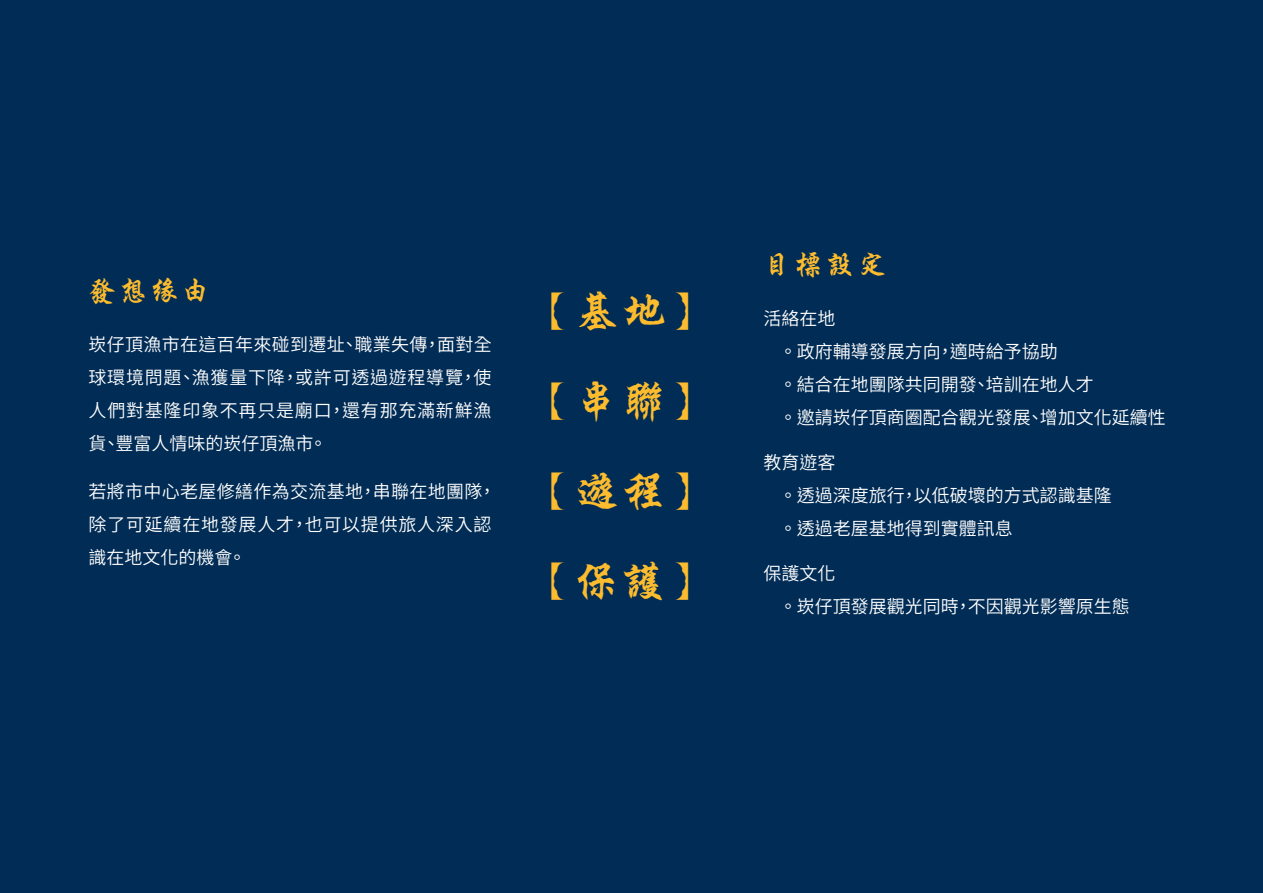
<style>
.page{position:relative;width:1263px;height:893px;background:#002c55}
.page>*{position:absolute;margin:0;border:0;box-sizing:border-box;transform-origin:0 0}
.t1{font:48px/90px "Singkaibei EG Bold Big 5";color:#fdbb2e;text-align:justify}
.t2{font:31.5px "Singkaibei EG Bold Big 5";color:#fdbb2e}
.t3{font:600 18px/33px "Noto Sans CJ Ktc";color:#fff}
.t4{font:600 18px/33px "Noto Sans CJ Ktc";letter-spacing:.02em;color:#fff}
</style>
<div class="page">
<h2 class="t2" style="left:86px;top:277px;width:127px">發想緣由</h2>
<p class="t3" style="left:89px;top:328px;width:405px;text-align:justify">崁仔頂漁市在這百年來碰到遷址、職業失傳，面對全球環境問題、漁獲量下降，或許可透過遊程導覽，使人們對基隆印象不再只是廟口，還有那充滿新鮮漁貨、豐富人情味的崁仔頂漁市。</p>
<p class="t4" style="left:89px;top:475px;width:409px">若將市中心老屋修繕作為交流基地，串聯在地團隊，除了可延續在地發展人才，也可以提供旅人深入認識在地文化的機會。</p>
<h1 class="t1" style="left:524px;top:268px;width:193px">【基地】【串聯】【遊程】【保護】</h1>
<h2 class="t2" style="left:761px;top:251px;width:127px">目標設定</h2>
<p class="t3" style="left:779px;top:303px;width:388px;text-indent:-16px">活絡在地<br>。 政府輔導發展方向，適時給予協助<br>。 結合在地團隊共同開發、培訓在地人才<br>。 邀請崁仔頂商圈配合觀光發展、增加文化延續性</p>
<p class="t3" style="left:779px;top:447px;width:334px;text-indent:-16px">教育遊客<br>。 透過深度旅行，以低破壞的方式認識基隆。 透過老屋基地得到實體訊息</p>
<p class="t3" style="left:779px;top:558px;width:352px;text-indent:-16px">保護文化<br>。 崁仔頂發展觀光同時，不因觀光影響原生態</p>
</div>
